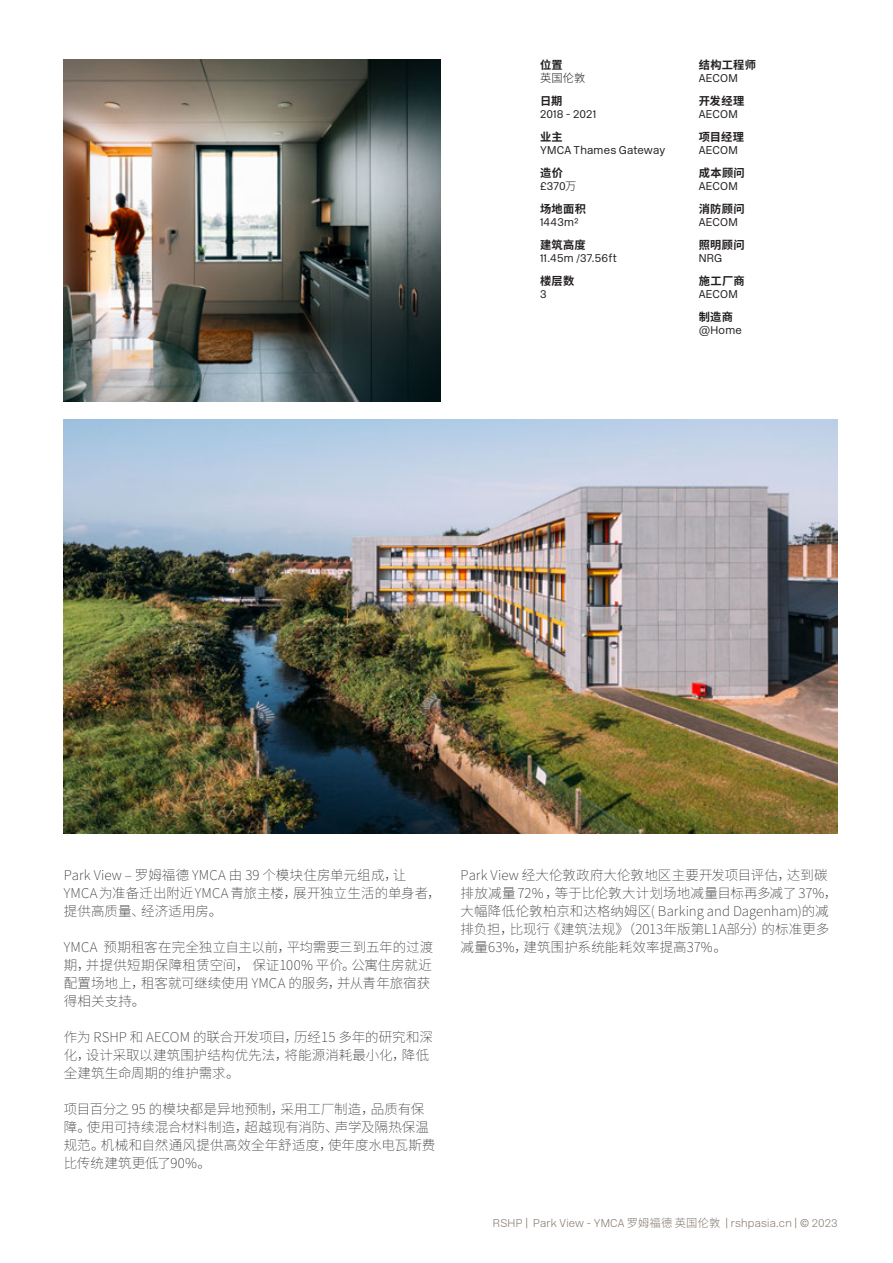
<style>
.page{position:relative;width:893px;height:1263px;background:#fff}
.page>*{position:absolute;margin:0;border:0;box-sizing:border-box;transform-origin:0 0}
.Body{font:100 13.5px/18px "Noto Sans CJ Ksc";letter-spacing:.005em;color:#231f20}
.Info_Body{font:300 11.25px "New Rail Alphabet";letter-spacing:.02em;color:#231f20}
.Info_Header{font:700 11.25px "Noto Sans CJ Ksc";letter-spacing:.025em;color:#231f20}
.Header-Footer{font:11.25px "New Rail Alphabet White";letter-spacing:.02em;color:#82766a}
.Info_Body-2{font:300 11.25px "Noto Sans CJ Ksc";color:#231f20}
.s1{font-family:"Noto Sans CJ Ksc"}
.s2{font-family:"Noto Sans CJ Ksc";font-weight:300}
</style>
<div class="page">
<img style="left:64px;top:420px;width:773px;height:414px">
<img style="left:64px;top:60px;width:377px;height:342px">
<p class="Info_Header" style="left:540px;top:58px;width:24px">位置</p>
<p class="Info_Body-2" style="left:540px;top:72px;width:47px">英国伦敦</p>
<p class="Info_Header" style="left:540px;top:94px;width:24px">日期</p>
<p class="Info_Body" style="left:540px;top:107px;width:58px">2018 - 2021</p>
<p class="Info_Header" style="left:540px;top:130px;width:24px">业主</p>
<p class="Info_Body" style="left:540px;top:143px;width:127px">YMCA Thames Gateway</p>
<p class="Info_Header" style="left:540px;top:166px;width:24px">造价</p>
<p class="Info_Body" style="left:540px;top:179px;width:38px">£370<span class="s1">万</span></p>
<p class="Info_Header" style="left:540px;top:202px;width:48px">场地面积</p>
<p class="Info_Body" style="left:540px;top:215px;width:40px">1443m²</p>
<p class="Info_Header" style="left:540px;top:238px;width:47px">建筑高度</p>
<p class="Info_Body" style="left:540px;top:251px;width:78px">11.45m /37.56ft</p>
<p class="Info_Header" style="left:540px;top:274px;width:36px">楼层数</p>
<p class="Info_Body" style="left:540px;top:287px;width:8px">3</p>
<p class="Info_Header" style="left:699px;top:58px;width:59px">结构工程师</p>
<p class="Info_Body" style="left:699px;top:71px;width:41px">AECOM</p>
<p class="Info_Header" style="left:699px;top:94px;width:47px">开发经理</p>
<p class="Info_Body" style="left:699px;top:107px;width:41px">AECOM</p>
<p class="Info_Header" style="left:699px;top:130px;width:47px">项目经理</p>
<p class="Info_Body" style="left:699px;top:143px;width:41px">AECOM</p>
<p class="Info_Header" style="left:699px;top:166px;width:48px">成本顾问</p>
<p class="Info_Body" style="left:699px;top:179px;width:41px">AECOM</p>
<p class="Info_Header" style="left:699px;top:202px;width:47px">消防顾问</p>
<p class="Info_Body" style="left:699px;top:215px;width:41px">AECOM</p>
<p class="Info_Header" style="left:699px;top:238px;width:47px">照明顾问</p>
<p class="Info_Body" style="left:699px;top:251px;width:25px">NRG</p>
<p class="Info_Header" style="left:699px;top:274px;width:48px">施工厂商</p>
<p class="Info_Body" style="left:699px;top:287px;width:41px">AECOM</p>
<p class="Info_Header" style="left:699px;top:310px;width:36px">制造商</p>
<p class="Info_Body" style="left:699px;top:323px;width:45px">@Home</p>
<p class="Body" style="left:64px;top:867px;width:379px">Park View – 罗姆福德 YMCA 由 39 个模块住房单元组成，让<br>YMCA 为准备迁出附近 YMCA 青旅主楼，展开独立生活的单身者，提供高质量、经济适用房。</p>
<p class="Body" style="left:64px;top:939px;width:371px">YMCA 预期租客在完全独立自主以前，平均需要三到五年的过渡期，并提供短期保障租赁空间， 保证100% 平价。公寓住房就近配置场地上，租客就可继续使用 YMCA 的服务，并从青年旅宿获得相关支持。</p>
<p class="Body" style="left:64px;top:1029px;width:371px">作为 RSHP 和 AECOM 的联合开发项目，历经15 多年的研究和深化，设计采取以建筑围护结构优先法，将能源消耗最小化，降低全建筑生命周期的维护需求。</p>
<p class="Body" style="left:64px;top:1101px;width:373px">项目百分之 95 的模块都是异地预制，采用工厂制造，品质有保障。使用可持续混合材料制造，超越现有消防、声学及隔热保温规范。机械和自然通风提供高效全年舒适度，使年度水电瓦斯费比传统建筑更低了90%。</p>
<p class="Body" style="left:461px;top:867px;width:379px">Park View 经大伦敦政府大伦敦地区主要开发项目评估，达到碳排放减量 72% ，等于比伦敦大计划场地减量目标再多减了 37%，大幅降低伦敦柏京和达格纳姆区( Barking and Dagenham)的减排负担，比现行《建筑法规》（2013年版第L1A部分）的标准更多减量63%，建筑围护系统能耗效率提高37%。</p>
<p class="Header-Footer" style="left:493px;top:1216px;width:346px">RSHP | Park View - YMCA <span class="s2">罗姆福德 英国伦敦</span> | rshpasia.cn | © 2023</p>
</div>
